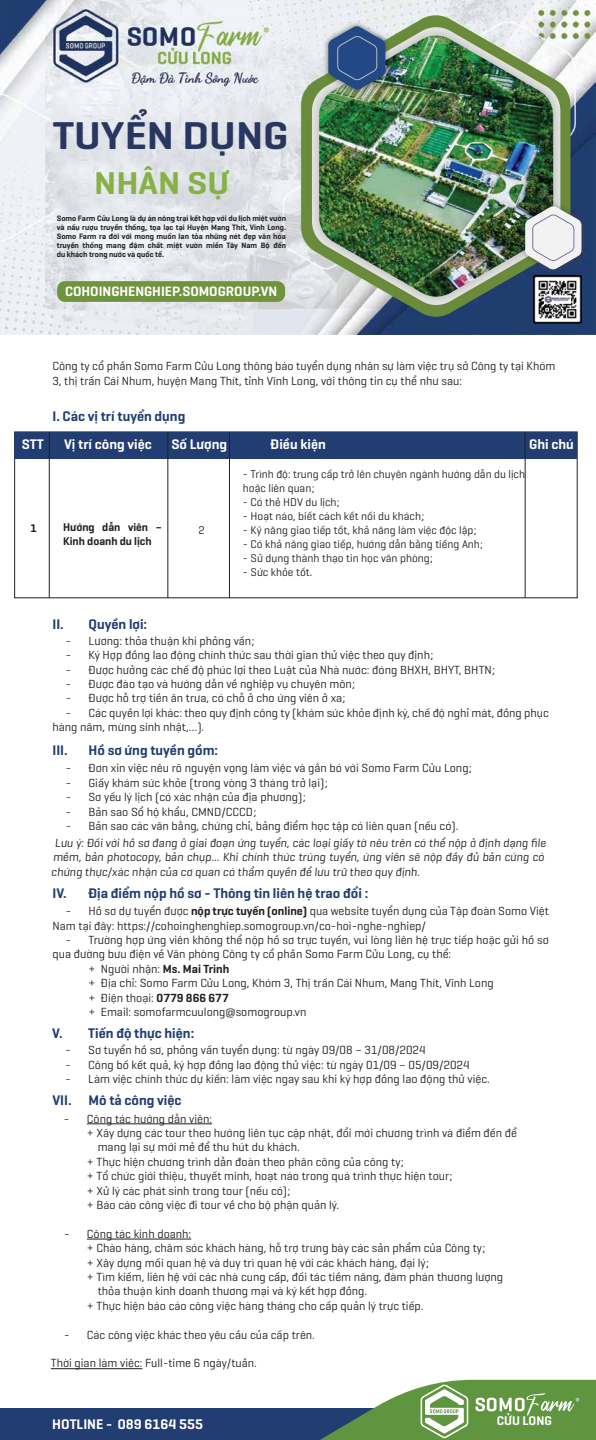
<style>
.page{position:relative;width:596px;height:1440px;background:#fff}
.page>*{position:absolute;margin:0;border:0;box-sizing:border-box;transform-origin:0 0}
.t1{font:39.4px "Nhom Mua Sm Bd";color:#293660;scale:1.1 1}
.t2{font:32.1px "Nhom Mua Sm Bd";color:#87b047;scale:1.1 1}
.t3{font:14.2px "Nhom Mua Sm Bd";color:#223d71}
.t4{font:14.2px "Nhom Mua Sm Bd";color:#fff}
.t5{font:13.8px "Nhom Mua Sm Bd";color:#fff}
.t6{font:12.9px "Nhom Mua Sm Bd";color:#fff}
.t7{font:12px/14.4px "Nhom Mua";color:#231f20}
.t8{font:11.3px/14px "Nhom Mua";color:#231f20}
.t9{font:11.3px/13.6px "Nhom Mua Sm Bd";color:#231f20}
.t10{font:7.9px/9px "Nhom Mua Sm Bd";color:#231f20;text-align:justify}
.s1{font-family:"Nhom Mua Sm Bd"}
</style>
<div class="page">
<div style="left:15px;top:432px;width:562px;height:26px;background:#223d71"></div>
<hr style="left:87px;top:1123px;width:125px;height:1px;background:#231f20">
<hr style="left:87px;top:1238px;width:104px;height:1px;background:#231f20">
<hr style="left:51px;top:1368px;width:91px;height:1px;background:#231f20">
<hr style="left:49px;top:432px;width:1px;height:166px;background:#231f20">
<hr style="left:167px;top:432px;width:1px;height:166px;background:#231f20">
<hr style="left:229px;top:432px;width:1px;height:166px;background:#231f20">
<hr style="left:524px;top:432px;width:1px;height:166px;background:#231f20">
<div style="left:0;top:1408px;width:595px;height:32px;background:#223d71"></div>
<svg style="left:320px;top:1380px;width:275px;height:60px"></svg>
<img style="left:0;top:0;width:595px;height:335px">
<img style="left:533px;top:278px;width:48px;height:45px">
<svg style="left:302px;top:14px;width:268px;height:304px"></svg>
<img style="left:304px;top:20px;width:264px;height:292px">
<img style="left:319px;top:35px;width:234px;height:263px">
<img style="left:320px;top:18px;width:73px;height:80px">
<svg style="left:329px;top:26px;width:56px;height:64px"></svg>
<img style="left:516px;top:198px;width:73px;height:80px">
<svg style="left:525px;top:206px;width:56px;height:63px"></svg>
<img style="left:46px;top:1px;width:244px;height:328px">
<div style="left:57px;top:281px;width:228px;height:21px;background:#6f943d;border-radius:8px"></div>
<h1 class="t1" style="left:53px;top:108px;width:216px">TUYỂN DỤNG</h1>
<h2 class="t2" style="left:94px;top:160px;width:124px">NHÂN SỰ</h2>
<p class="t10" style="left:57px;top:213px;width:230px">Somo Farm Cửu Long là dự án nông trại kết hợp với du lịch miệt vườn và nấu rượu truyền thống, tọa lạc tại Huyện Mang Thít, Vĩnh Long.<br>Somo Farm ra đời với mong muốn lan tỏa những nét đẹp văn hóa truyền thống mang đậm chất miệt vườn miền Tây Nam Bộ đến du khách trong nước và quốc tế.</p>
<p class="t5" style="left:65px;top:281px;width:213px">COHOINGHENGHIEP.SOMOGROUP.VN</p>
<p class="t7" style="left:52px;top:358px;width:504px">Công ty cổ phần Somo Farm Cửu Long thông báo tuyển dụng nhân sự làm việc trụ sở Công ty tại Khóm<br>3, thị trấn Cái Nhum, huyện Mang Thít, tỉnh Vĩnh Long, với thông tin cụ thể như sau:</p>
<p class="t3" style="left:52px;top:406px;width:134px">I. Các vị trí tuyển dụng</p>
<p class="t4" style="left:22px;top:434px;width:24px">STT</p>
<p class="t4" style="left:64px;top:434px;width:89px">Vị trí công việc</p>
<p class="t4" style="left:171px;top:434px;width:57px">Số Lượng</p>
<p class="t4" style="left:270px;top:434px;width:57px">Điều kiện</p>
<p class="t4" style="left:528px;top:434px;width:46px">Ghi chú</p>
<p class="t9" style="left:63px;top:520px;width:100px">Hướng dẫn viên –<br>Kinh doanh du lịch</p>
<p class="t9" style="left:31px;top:521px;width:8px">1</p>
<p class="t8" style="left:198px;top:522px;width:8px">2</p>
<p class="t3" style="left:52px;top:614px;width:96px">II. Quyền lợi:</p>
<p class="t8" style="left:243px;top:467px;width:283px">- Trình độ: trung cấp trở lên chuyên ngành hướng dẫn du lịch hoặc liên quan;</p>
<p class="t8" style="left:243px;top:495px;width:98px">- Có thẻ HDV du lịch;</p>
<p class="t8" style="left:243px;top:509px;width:182px">- Hoạt náo, biết cách kết nối du khách;</p>
<p class="t8" style="left:243px;top:523px;width:235px">- Kỹ năng giao tiếp tốt, khả năng làm việc độc lập;</p>
<p class="t8" style="left:243px;top:537px;width:241px">- Có khả năng giao tiếp, hướng dẫn bằng tiếng Anh;</p>
<p class="t8" style="left:243px;top:551px;width:191px">- Sử dụng thành thạo tin học văn phòng;</p>
<p class="t8" style="left:243px;top:565px;width:71px">- Sức khỏe tốt.</p>
<p class="t7" style="left:66px;top:633px;width:190px">- Lương: thỏa thuận khi phỏng vấn;</p>
<p class="t7" style="left:66px;top:647px;width:368px">- Ký Hợp đồng lao động chính thức sau thời gian thử việc theo quy định;</p>
<p class="t7" style="left:66px;top:662px;width:430px">- Được hưởng các chế độ phúc lợi theo Luật của Nhà nước: đóng BHXH, BHYT, BHTN;</p>
<p class="t7" style="left:66px;top:676px;width:290px">- Được đào tạo và hướng dẫn về nghiệp vụ chuyên môn;</p>
<p class="t7" style="left:66px;top:690px;width:281px">- Được hỗ trợ tiền ăn trưa, có chỗ ở cho ứng viên ở xa;</p>
<p class="t7" style="left:52px;top:705px;width:497px;text-indent:13px">- Các quyền lợi khác: theo quy định công ty (khám sức khỏe định kỳ, chế độ nghỉ mát, đồng phục hàng năm, mừng sinh nhật,…).</p>
<p class="t3" style="left:52px;top:740px;width:17px">III.</p>
<p class="t3" style="left:88px;top:740px;width:131px">Hồ sơ ứng tuyền gồm:</p>
<p class="t7" style="left:66px;top:760px;width:407px">- Đơn xin việc nêu rõ nguyện vọng làm việc và gắn bó với Somo Farm Cửu Long;</p>
<p class="t7" style="left:66px;top:775px;width:263px">- Giấy khám sức khỏe (trong vòng 3 tháng trở lại);</p>
<p class="t7" style="left:66px;top:789px;width:241px">- Sơ yếu lý lịch (có xác nhận của địa phương);</p>
<p class="t7" style="left:66px;top:804px;width:192px">- Bản sao Sổ hộ khẩu, CMND/CCCD;</p>
<p class="t7" style="left:55px;top:817px;width:494px;line-height:17px;text-indent:11px">- Bản sao các văn bằng, chứng chỉ, bảng điểm học tập có liên quan (nếu có).<br>Lưu ý: Đối với hồ sơ đang ở giai đoạn ứng tuyển, các loại giấy tờ nêu trên có thể nộp ở định dạng file</p>
<p class="t7" style="left:51px;top:849px;width:495px">mềm, bản photocopy, bản chụp... Khi chính thức trúng tuyển, ứng viên sẽ nộp đầy đủ bản cứng có chứng thực/xác nhận của cơ quan có thẩm quyền để lưu trữ theo quy định.</p>
<p class="t3" style="left:52px;top:883px;width:317px">IV. Địa điểm nộp hồ sơ - Thông tin liên hệ trao đổi :</p>
<p class="t7" style="left:52px;top:903px;width:497px;text-indent:13px">- Hồ sơ dự tuyển được <span class="s1">nộp trực tuyến (online)</span> qua website tuyển dụng của Tập đoàn Somo Việt<br>Nam tại đây: https://cohoinghenghiep.somogroup.vn/co-hoi-nghe-nghiep/</p>
<p class="t7" style="left:66px;top:932px;width:484px">- Trường hợp ứng viên không thể nộp hồ sơ trực tuyến, vui lòng liên hệ trực tiếp hoặc gửi hồ sơ</p>
<p class="t7" style="left:52px;top:946px;width:400px">qua đường bưu điện về Văn phòng Công ty cổ phần Somo Farm Cửu Long, cụ thể:</p>
<p class="t7" style="left:88px;top:961px;width:142px">+ Người nhận: <span class="s1">Ms. Mai Trinh</span></p>
<p class="t7" style="left:88px;top:975px;width:406px">+ Địa chỉ: Somo Farm Cửu Long, Khóm 3, Thị trấn Cái Nhum, Mang Thít, Vĩnh Long</p>
<p class="t7" style="left:88px;top:989px;width:142px">+ Điện thoại: <span class="s1">0779 866 677</span></p>
<p class="t7" style="left:88px;top:1004px;width:219px">+ Email: somofarmcuulong@somogroup.vn</p>
<p class="t3" style="left:52px;top:1023px;width:143px">V. Tiến độ thực hiện:</p>
<p class="t7" style="left:66px;top:1042px;width:361px">- Sơ tuyển hồ sơ, phỏng vấn tuyển dụng: từ ngày 09/08 – 31/08/2024</p>
<p class="t7" style="left:66px;top:1057px;width:405px">- Công bố kết quả, ký hợp đồng lao động thử việc: từ ngày 01/09 – 05/09/2024</p>
<p class="t7" style="left:66px;top:1071px;width:425px">- Làm việc chính thức dự kiến: làm việc ngay sau khi ký hợp đồng lao động thử việc.</p>
<p class="t3" style="left:52px;top:1090px;width:130px">VII. Mô tả công việc</p>
<p class="t7" style="left:64px;top:1110px;width:149px">- Công tác hướng dẫn viên:</p>
<p class="t7" style="left:87px;top:1125px;width:431px">+ Xây dựng các tour theo hướng liên tục cập nhật, đổi mới chương trình và điểm đến để</p>
<p class="t7" style="left:98px;top:1139px;width:203px">mang lại sự mới mẻ để thu hút du khách.</p>
<p class="t7" style="left:87px;top:1154px;width:318px">+ Thực hiện chương trình dẫn đoàn theo phân công của công ty;</p>
<p class="t7" style="left:87px;top:1168px;width:367px">+ Tổ chức giới thiệu, thuyết minh, hoạt náo trong quá trình thực hiện tour;</p>
<p class="t7" style="left:87px;top:1182px;width:205px">+ Xử lý các phát sinh trong tour (nếu có);</p>
<p class="t7" style="left:87px;top:1197px;width:254px">+ Báo cáo công việc đi tour về cho bộ phận quản lý.</p>
<p class="t7" style="left:64px;top:1226px;width:128px">- Công tác kinh doanh:</p>
<p class="t7" style="left:87px;top:1240px;width:400px">+ Chào hàng, chăm sóc khách hàng, hỗ trợ trưng bày các sản phẩm của Công ty;</p>
<p class="t7" style="left:87px;top:1254px;width:343px">+ Xây dựng mối quan hệ và duy trì quan hệ với các khách hàng, đại lý;</p>
<p class="t7" style="left:87px;top:1269px;width:417px">+ Tìm kiếm, liên hệ với các nhà cung cấp, đối tác tiềm năng, đàm phán thương lượng</p>
<p class="t7" style="left:98px;top:1283px;width:271px">thỏa thuận kinh doanh thương mại và ký kết hợp đồng.</p>
<p class="t7" style="left:87px;top:1298px;width:338px">+ Thực hiện báo cáo công việc hàng tháng cho cấp quản lý trực tiếp.</p>
<p class="t7" style="left:64px;top:1326px;width:252px">- Các công việc khác theo yêu cầu của cấp trên.</p>
<p class="t7" style="left:51px;top:1355px;width:207px">Thời gian làm việc: Full-time 6 ngày/tuần.</p>
<p class="t4" style="left:52px;top:1413px;width:152px">HOTLINE - 089 6164 555</p>
<p class="t6" style="left:496px;top:1411px;width:56px">CỬU LONG</p>
</div>
